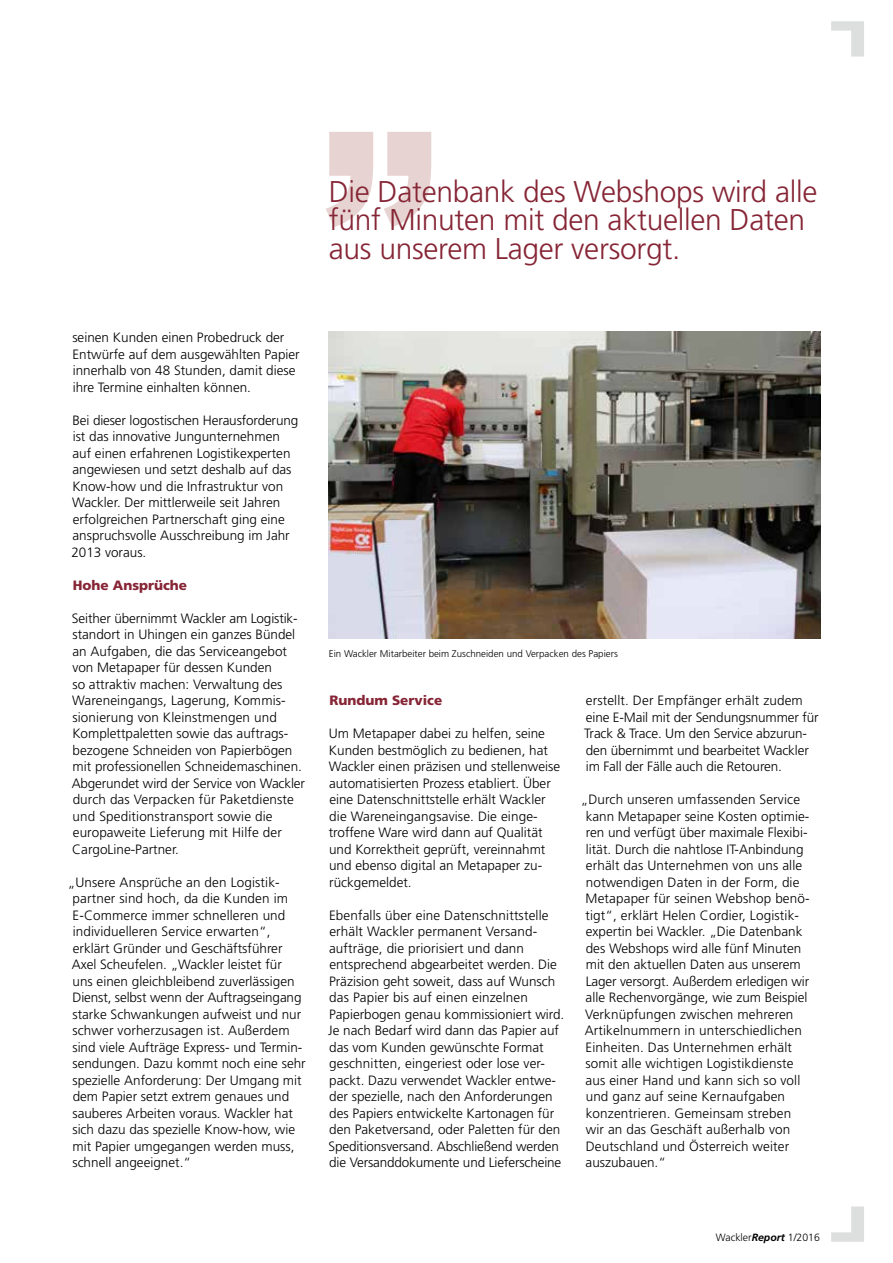
<style>
.page{position:relative;width:893px;height:1263px;background:#fff}
.page>*{position:absolute;margin:0;border:0;box-sizing:border-box;transform-origin:0 0}
.t1{font:300 30px/28.5px "Frutiger";letter-spacing:-.01em;color:#862535}
.t2{font:300 13.5px/16.5px "Frutiger";color:#000}
.t3{font:900 13.5px "Frutiger";color:#862535}
.t4{font:300 10.5px "Frutiger";color:#000}
.t5{font:300 9.75px "Frutiger";color:#000}
.s1{font-weight:700;font-style:italic}
</style>
<div class="page">
<svg style="left:326px;top:132px;width:105px;height:95px"></svg>
<svg style="left:831px;top:1206px;width:33px;height:36px"></svg>
<img style="left:329px;top:332px;width:492px;height:307px">
<svg style="left:831px;top:21px;width:33px;height:36px"></svg>
<h1 class="t1" style="left:329px;top:177px;width:490px">Die Datenbank des Webshops wird alle fünf Minuten mit den aktuellen Daten aus unserem Lager versorgt.</h1>
<p class="t2" style="left:72px;top:329px;width:229px">seinen Kunden einen Probedruck der Entwürfe auf dem ausgewählten Papier innerhalb von 48 Stunden, damit diese ihre Termine einhalten können.</p>
<p class="t2" style="left:71px;top:412px;width:228px">Bei dieser logostischen Herausforderung ist das innovative Jungunternehmen auf einen erfahrenen Logistikexperten angewiesen und setzt deshalb auf das Know-how und die Infrastruktur von Wackler. Der mittlerweile seit Jahren erfolgreichen Partnerschaft ging eine anspruchsvolle Ausschreibung im Jahr 2013 voraus.</p>
<p class="t3" style="left:73px;top:577px;width:116px">Hohe Ansprüche</p>
<p class="t2" style="left:72px;top:610px;width:235px">Seither übernimmt Wackler am Logistik&shy;standort in Uhingen ein ganzes Bündel an Aufgaben, die das Serviceangebot von Metapaper für dessen Kunden<br>so attraktiv machen: Verwaltung des Wareneingangs, Lagerung, Kommis&shy;sionierung von Kleinstmengen und Komplettpaletten sowie das auftrags&shy;bezogene Schneiden von Papierbögen mit professionellen Schneidemaschinen.<br>Abgerundet wird der Service von Wackler durch das Verpacken für Paketdienste und Speditionstransport sowie die europaweite Lieferung mit Hilfe der CargoLine-Partner.</p>
<p class="t2" style="left:68px;top:874px;width:240px">„Unsere Ansprüche an den Logistik&shy;partner sind hoch, da die Kunden im E-Commerce immer schnelleren und individuelleren Service erwarten“,<br>erklärt Gründer und Geschäftsführer<br>Axel Scheufelen. „Wackler leistet für<br>uns einen gleichbleibend zuverlässigen Dienst, selbst wenn der Auftragseingang starke Schwankungen aufweist und nur schwer vorherzusagen ist. Außerdem sind viele Aufträge Express- und Termin&shy;sendungen. Dazu kommt noch eine sehr spezielle Anforderung: Der Umgang mit dem Papier setzt extrem genaues und sauberes Arbeiten voraus. Wackler hat sich dazu das spezielle Know-how, wie mit Papier umgegangen werden muss, schnell angeeignet.“</p>
<p class="t5" style="left:329px;top:648px;width:290px">Ein Wackler Mitarbeiter beim Zuschneiden und Verpacken des Papiers</p>
<p class="t3" style="left:329px;top:692px;width:114px">Rundum Service</p>
<p class="t2" style="left:329px;top:725px;width:233px">Um Metapaper dabei zu helfen, seine Kunden bestmöglich zu bedienen, hat Wackler einen präzisen und stellenweise automatisierten Prozess etabliert. Über eine Datenschnittstelle erhält Wackler die Wareneingangsavise. Die einge&shy;troffene Ware wird dann auf Qualität und Korrektheit geprüft, vereinnahmt und ebenso digital an Metapaper zu&shy;rückgemeldet.</p>
<p class="t2" style="left:328px;top:907px;width:238px">Ebenfalls über eine Datenschnittstelle erhält Wackler permanent Versand&shy;aufträge, die priorisiert und dann entsprechend abgearbeitet werden. Die Präzision geht soweit, dass auf Wunsch das Papier bis auf einen einzelnen Papierbogen genau kommissioniert wird.<br>Je nach Bedarf wird dann das Papier auf das vom Kunden gewünschte Format geschnitten, eingeriest oder lose ver&shy;packt. Dazu verwendet Wackler entwe&shy;der spezielle, nach den Anforderungen des Papiers entwickelte Kartonagen für den Paketversand, oder Paletten für den Speditionsversand. Abschließend werden die Versanddokumente und Lieferscheine</p>
<p class="t2" style="left:584px;top:692px;width:236px">erstellt. Der Empfänger erhält zudem eine E-Mail mit der Sendungsnummer für Track &amp; Trace. Um den Service abzurun&shy;den übernimmt und bearbeitet Wackler im Fall der Fälle auch die Retouren.</p>
<p class="t2" style="left:581px;top:791px;width:230px">„Durch unseren umfassenden Service kann Metapaper seine Kosten optimie&shy;ren und verfügt über maximale Flexibi&shy;lität. Durch die nahtlose IT-Anbindung erhält das Unternehmen von uns alle notwendigen Daten in der Form, die Metapaper für seinen Webshop benö&shy;tigt“, erklärt Helen Cordier, Logistik&shy;expertin bei Wackler. „Die Datenbank des Webshops wird alle fünf Minuten mit den aktuellen Daten aus unserem Lager versorgt. Außerdem erledigen wir alle Rechenvorgänge, wie zum Beispiel Verknüpfungen zwischen mehreren Artikelnummern in unterschiedlichen Einheiten. Das Unternehmen erhält somit alle wichtigen Logistikdienste aus einer Hand und kann sich so voll und ganz auf seine Kernaufgaben konzentrieren. Gemeinsam streben<br>wir an das Geschäft außerhalb von Deutschland und Österreich weiter auszubauen.“</p>
<p class="t4" style="left:716px;top:1231px;width:106px">Wackler<span class="s1">Report</span> 1/2016</p>
</div>
